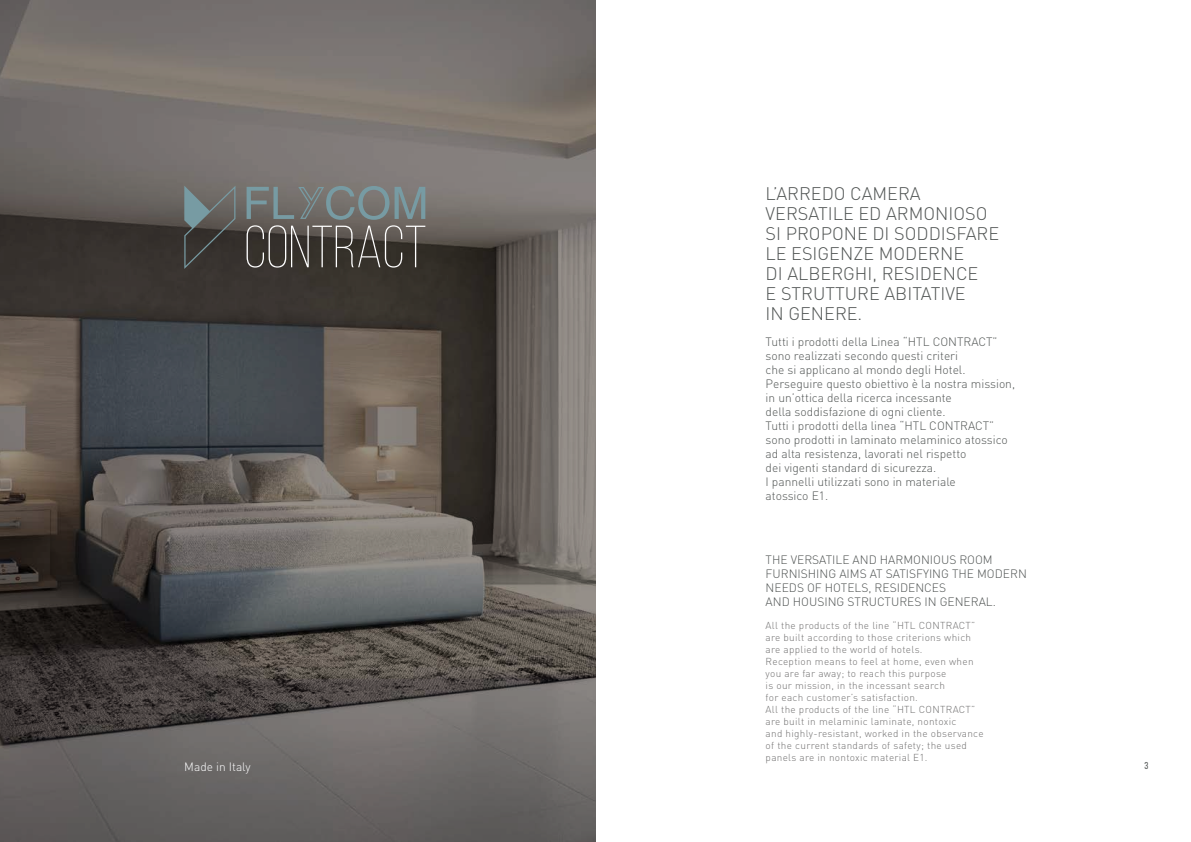
<style>
.page{position:relative;width:1191px;height:842px;background:#fff}
.page>*{position:absolute;margin:0;border:0;box-sizing:border-box;transform-origin:0 0}
.t1{font:300 18px/20px "DIN";color:#505453}
.t2{font:300 12px/14px "DIN";color:#505453}
.t3{font:300 12px "DIN";color:#fff}
.t4{font:300 10px/12px "DIN";letter-spacing:.03em;color:#706f6f}
.t5{font:10px "Bebas Neue";color:#505453}
</style>
<div class="page">
<svg style="left:0;top:0;width:595px;height:842px;background:#615c59"></svg>
<svg style="left:246px;top:186px;width:179px;height:82px;background:#656562"></svg>
<svg style="left:184px;top:186px;width:51px;height:83px;background:#535654"></svg>
<h1 class="t1" style="left:765px;top:183px;width:235px">L’ARREDO CAMERA<br>VERSATILE ED ARMONIOSO<br>SI PROPONE DI SODDISFARE<br>LE ESIGENZE MODERNE<br>DI ALBERGHI, RESIDENCE<br>E STRUTTURE ABITATIVE<br>IN GENERE.</h1>
<p class="t2" style="left:765px;top:335px;width:251px">Tutti i prodotti della Linea “HTL CONTRACT” sono realizzati secondo questi criteri<br>che si applicano al mondo degli Hotel.<br>Perseguire questo obiettivo è la nostra mission, in un’ottica della ricerca incessante<br>della soddisfazione di ogni cliente.<br>Tutti i prodotti della linea “HTL CONTRACT” sono prodotti in laminato melaminico atossico ad alta resistenza, lavorati nel rispetto<br>dei vigenti standard di sicurezza.<br>I pannelli utilizzati sono in materiale<br>atossico E1.</p>
<p class="t2" style="left:765px;top:552px;width:263px">THE VERSATILE AND HARMONIOUS ROOM FURNISHING AIMS AT SATISFYING THE MODERN NEEDS OF HOTELS, RESIDENCES<br>AND HOUSING STRUCTURES IN GENERAL.</p>
<p class="t4" style="left:765px;top:619px;width:219px">All the products of the line “HTL CONTRACT” are built according to those criterions which are applied to the world of hotels.<br>Reception means to feel at home, even when you are far away; to reach this purpose<br>is our mission, in the incessant search<br>for each customer’s satisfaction.<br>All the products of the line “HTL CONTRACT” are built in melaminic laminate, nontoxic<br>and highly-resistant, worked in the observance of the current standards of safety; the used panels are in nontoxic material E1.</p>
<p class="t3" style="left:184px;top:759px;width:68px">Made in Italy</p>
<p class="t5" style="left:1144px;top:760px;width:5px">3</p>
</div>
